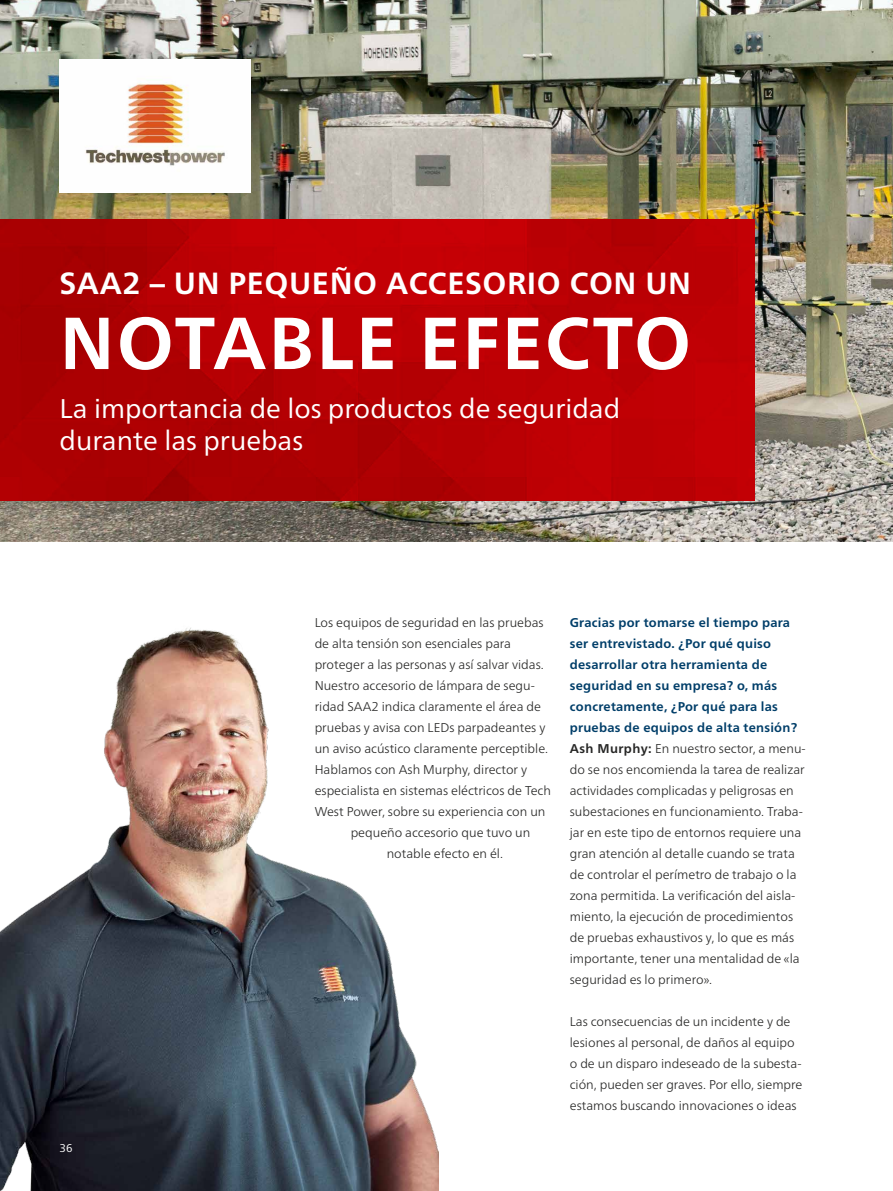
<style>
.page{position:relative;width:893px;height:1191px;background:#fff}
.page>*{position:absolute;margin:0;border:0;box-sizing:border-box;transform-origin:0 0}
.t1{font:700 73.5px "Frutiger Neue LTW1 G";letter-spacing:.025em;color:#fff}
.t2{font:700 30.6px "Frutiger Neue LTW1 G";letter-spacing:.02em;color:#fff}
.t3{font:27px/32.4px "Frutiger Neue LTW1 G";color:#fff}
.t4{font:300 12.75px/21px "Frutiger Neue LTW1 G";color:#272726}
.t5{font:11.25px "Frutiger Neue LTW1 G";color:#fff}
.s1{font-weight:700;color:#003e69}
.s2{font-weight:700}
</style>
<div class="page">
<img style="left:0;top:0;width:893px;height:542px">
<img style="left:0;top:527px;width:438px;height:664px">
<img style="left:60px;top:59px;width:191px;height:133px">
<div style="left:0;top:543px;width:893px;height:42px;background:#fff"></div>
<img style="left:0;top:219px;width:755px;height:282px">
<h2 class="t2" style="left:60px;top:265px;width:22px">SAA</h2>
<h2 class="t2" style="left:123px;top:265px;width:285px">2 – UN PEQUEÑO ACC</h2>
<h2 class="t2" style="left:447px;top:265px;width:38px">ESORIO</h2>
<h2 class="t2" style="left:570px;top:265px;width:123px">CON UN</h2>
<h1 class="t1" style="left:60px;top:300px;width:107px">NOTA</h1>
<h1 class="t1" style="left:268px;top:300px;width:324px">BLE EFECTO</h1>
<h3 class="t3" style="left:60px;top:392px;width:562px">La importancia de los productos de seguridad durante las pruebas</h3>
<p class="t5" style="left:60px;top:1141px;width:14px">36</p>
<p class="t4" style="left:315px;top:611px;width:231px">Los equipos de seguridad en las pruebas de alta tensión son esenciales para proteger a las personas y así salvar vidas.<br>N uestro accesorio de lámpara de segu&shy;ridad SAA</p>
<p class="t4" style="left:371px;top:695px;width:171px">2 indica claramente el área de</p>
<p class="t4" style="left:315px;top:716px;width:232px">pruebas y avisa con LEDs parpadeantes y</p>
<p class="t4" style="left:315px;top:737px;width:235px">un aviso acústico claramente perceptible.</p>
<p class="t4" style="left:315px;top:758px;width:214px">Hablamos con Ash Murphy, director y</p>
<p class="t4" style="left:315px;top:779px;width:238px">especialista en sistemas eléctricos de Tech</p>
<p class="t4" style="left:315px;top:800px;width:232px">West Power, sobre su experiencia con un</p>
<p class="t4" style="left:351px;top:821px;width:181px">pequeño accesorio que tuvo un</p>
<p class="t4" style="left:387px;top:842px;width:118px">notable efecto en él.</p>
<p class="t4" style="left:570px;top:611px;width:237px"><span class="s1">Gracias por tomarse el tiempo para ser entrevistado. ¿Por qué quiso desarrollar otra herramienta de seguridad en su empresa? o, más concretamente, ¿Por qué para las pruebas de equipos de alta tensión?<br></span><span class="s2">Ash M urphy:</span> En nuestro sector, a menu&shy;do se nos encomienda la tarea de realizar actividades complicadas y peligrosas en subestaciones en funcionamiento. Traba&shy;jar en este tipo de entornos requiere una gran atención al detalle cuando se trata de controlar el perímetro de trabajo o la zona permitida. La verificación del aisla&shy;miento, la ejecución de procedimientos de pruebas exhaustivos y, lo que es más importante, tener una mentalidad de «la seguridad es lo primero».</p>
<p class="t4" style="left:570px;top:1010px;width:234px">Las consecuencias de un incidente y de lesiones al personal, de daños al equipo o de un disparo indeseado de la subesta&shy;ción, pueden ser graves. Por ello, siempre estamos buscando innovaciones o ideas</p>
</div>
